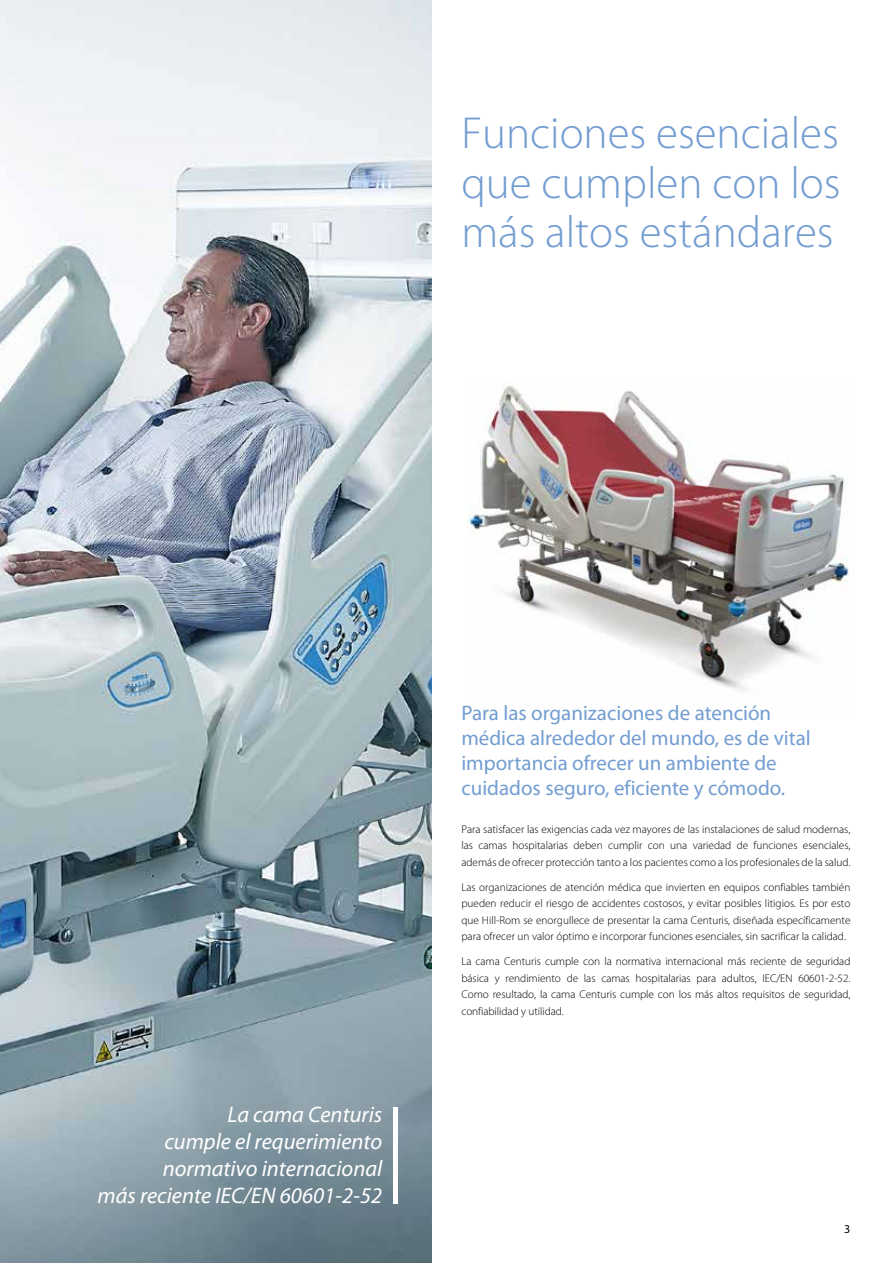
<style>
.page{position:relative;width:893px;height:1263px;background:#fff}
.page>*{position:absolute;margin:0;border:0;box-sizing:border-box;transform-origin:0 0}
.t1{font:300 45px/49.5px "Myriad Pro";color:#739dd2;text-align:justify}
.t2{font:italic 22.5px/27px "Myriad Pro";color:#fff;text-align:right}
.t3{font:21px/25.2px "Myriad Pro";color:#739dd2}
.t4{font:12px "Myriad Pro";color:#000}
.t5{font:300 11.25px/16.5px "Myriad Pro";color:#000;text-align:justify}
</style>
<div class="page">
<img style="left:0;top:0;width:432px;height:1263px">
<img style="left:468px;top:385px;width:381px;height:306px">
<div style="left:393px;top:1107px;width:5px;height:96px;background:#fff"></div>
<h1 class="t1" style="left:461px;top:109px;width:381px">Funciones esenciales que cumplen con los más altos estándares</h1>
<h2 class="t2" style="left:98px;top:1101px;width:286px">La cama Centuris<br>cumple el requerimiento normativo internacional<br>más reciente IEC/EN 60601-2-52</h2>
<h3 class="t3" style="left:461px;top:699px;width:351px">Para las organizaciones de atención médica alrededor del mundo, es de vital importancia ofrecer un ambiente de cuidados seguro, eficiente y cómodo.</h3>
<p class="t5" style="left:461px;top:821px;width:391px">Para satisfacer las exigencias cada vez mayores de las instalaciones de salud modernas, las camas hospitalarias deben cumplir con una variedad de funciones esenciales, además de ofrecer protección tanto a los pacientes como a los profesionales de la salud.</p>
<p class="t5" style="left:461px;top:879px;width:391px">Las organizaciones de atención médica que invierten en equipos confiables también pueden reducir el riesgo de accidentes costosos, y evitar posibles litigios. Es por esto que Hill-Rom se enorgullece de presentar la cama Centuris, diseñada específicamente para ofrecer un valor óptimo e incorporar funciones esenciales, sin sacrificar la calidad.</p>
<p class="t5" style="left:461px;top:954px;width:391px">La cama Centuris cumple con la normativa internacional más reciente de seguridad básica y rendimiento de las camas hospitalarias para adultos, IEC/EN 60601-2-52.<br>Como resultado, la cama Centuris cumple con los más altos requisitos de seguridad, confiabilidad y utilidad.</p>
<p class="t4" style="left:844px;top:1221px;width:8px">3</p>
</div>
